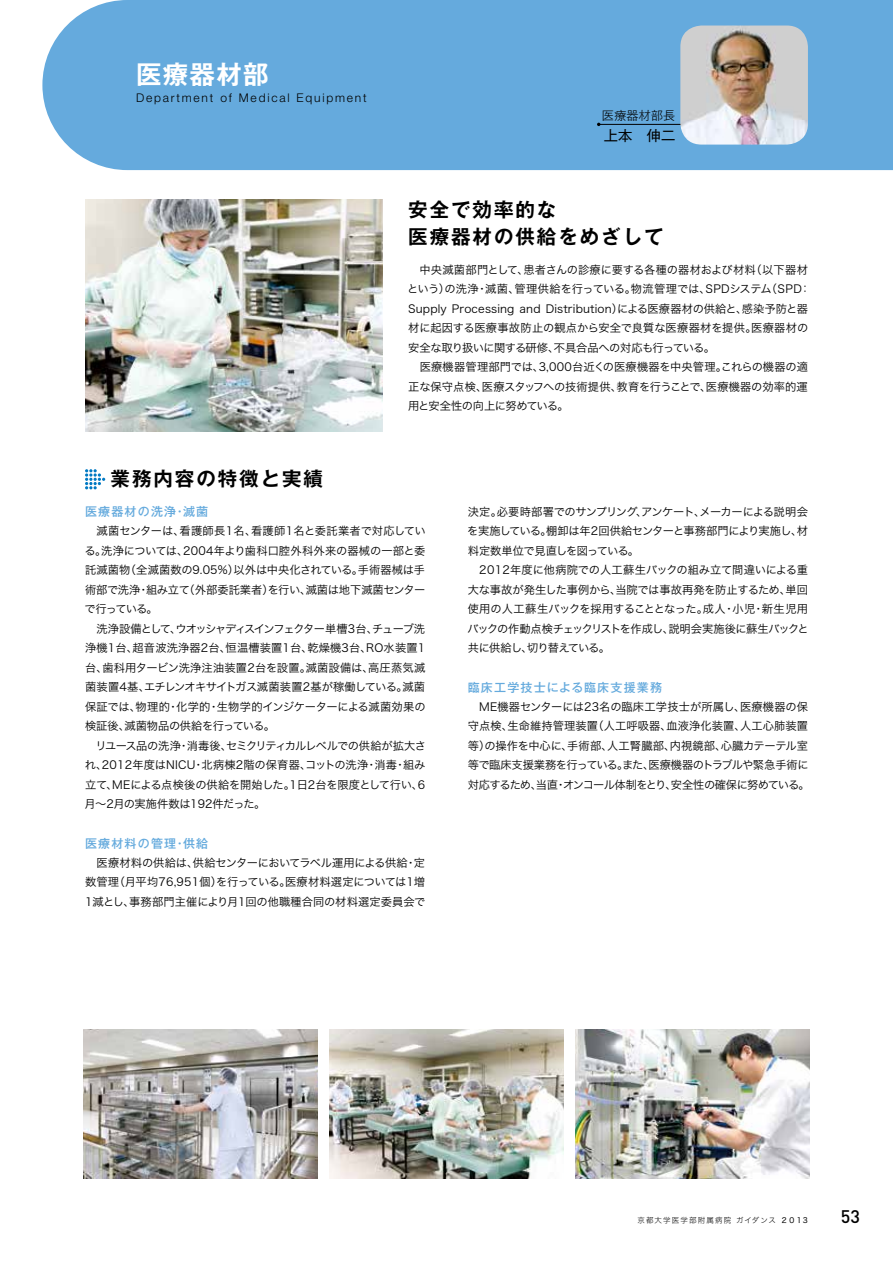
<style>
.page{position:relative;width:893px;height:1263px;background:#fff}
.page>*{position:absolute;margin:0;border:0;box-sizing:border-box;transform-origin:0 0}
.t1{font:700 25.5px "Gothic MB101 Pr 5 De";letter-spacing:.05em;color:#fff}
.t2{font:700 19.5px/27px "Gothic MB101 Pr 5 De";letter-spacing:.1em;color:#000}
.t3{font:500 18px "Adi Haus";color:#000}
.t4{font:14.25px "Gothic MB101 Pr 5";color:#000}
.t5{font:500 12px "Gothic MB101 Pr 5";letter-spacing:.1em;color:#65aadd}
.t6{font:300 12px "Helvetica Neue LT Std";letter-spacing:.15em;color:#000}
.t7{font:300 12px "Gothic MB101 Pr 5";letter-spacing:.02em;color:#000}
.t8{font:11.25px/19.5px "Hira Kaku Std W3";letter-spacing:-.01em;color:#000}
.t9{font:11.25px/19.5px "Hira Kaku Std W3";letter-spacing:-.03em;color:#000}
.t10{font:7.5px "Hira Kaku Std W2";letter-spacing:.15em;color:#000}
.s1{font-family:"Hira Kaku Std W4"}
</style>
<div class="page">
<div style="left:42px;top:0;width:851px;height:170px;background:#65aadd"></div>
<hr style="left:599px;top:124px;width:83px;height:1px;background:#000">
<svg style="left:85px;top:469px;width:20px;height:20px"></svg>
<img style="left:575px;top:1029px;width:234px;height:149px">
<img style="left:330px;top:1029px;width:233px;height:149px">
<img style="left:84px;top:1029px;width:234px;height:149px">
<img style="left:85px;top:200px;width:298px;height:232px">
<img style="left:680px;top:26px;width:128px;height:119px">
<h1 class="t1" style="left:136px;top:53px;width:134px">医療器材部</h1>
<p class="t6" style="left:136px;top:91px;width:232px">Department of Medical Equipment</p>
<h2 class="t2" style="left:111px;top:464px;width:214px">業務内容の特徴と実績</h2>
<p class="t7" style="left:602px;top:106px;width:75px">医療器材部長</p>
<p class="t4" style="left:604px;top:124px;width:73px">上本　伸二</p>
<h2 class="t2" style="left:408px;top:195px;width:257px">安全で効率的な<br>医療器材の供給をめざして</h2>
<p class="t8" style="left:407px;top:259px;width:405px">　中央滅菌部門として、患者さんの診療に要する各種の器材および材料（以下器材という）の洗浄・滅菌、管理供給を行っている。物流管理では、SPDシステム（SPD：Supply Processing and Distribution）による医療器材の供給と、感染予防と器材に起因する医療事故防止の観点から安全で良質な医療器材を提供。医療器材の安全な取り扱いに関する研修、不具合品への対応も行っている。<br>　医療機器管理部門では、3,000台近くの医療機器を中央管理。これらの機器の適正な保守点検、医療スタッフへの技術提供、教育を行うことで、医療機器の効率的運用と安全性の向上に努めている。</p>
<p class="t5" style="left:85px;top:502px;width:125px">医療器材の洗浄・滅菌</p>
<p class="t8" style="left:84px;top:521px;width:343px">　滅菌センターは、看護師長1名、看護師1名と委託業者で対応している。洗浄については、2004年より歯科口腔外科外来の器械の一部と委託滅菌物（全滅菌数の9.05%）以外は中央化されている。手術器械は手術部で洗浄・組み立て（外部委託業者）を行い、滅菌は地下滅菌センターで行っている。<br>　洗浄設備として、ウオッシャディスインフェクター単槽3台、チューブ洗浄機1台、超音波洗浄器2台、恒温槽装置1台、乾燥機3台、RO水装置1台、歯科用タービン洗浄注油装置2台を設置。滅菌設備は、高圧蒸気滅菌装置4基、エチレンオキサイトガス滅菌装置2基が稼働している。滅菌保証では、物理的・化学的・生物学的インジケーターによる滅菌効果の検証後、滅菌物品の供給を行っている。<br>　リユース品の洗浄・消毒後、セミクリティカルレベルでの供給が拡大され、2012年度はNICU・北病棟2階の保育器、コットの洗浄・消毒・組み立て、MEによる点検後の供給を開始した。1日2台を限度として行い、6月～2月の実施件数は192件だった。</p>
<p class="t5" style="left:85px;top:833px;width:125px">医療材料の管理・供給</p>
<p class="t8" style="left:85px;top:852px;width:342px;text-align:justify">　医療材料の供給は、供給センターにおいてラベル運用による供給・定数管理（月平均76,951個）を行っている。医療材料選定については1増1減とし、事務部門主催により月1回の他職種合同の材料選定委員会で</p>
<p class="t9" style="left:467px;top:501px;width:343px">決定。必要時部署でのサンプリング、アンケート、メーカーによる説明会を実施している。棚卸は年2回供給センターと事務部門により実施し、材料定数単位で見直しを図っている。<br>　2012年度に他病院での人工蘇生バックの組み立て間違いによる重大な事故が発生した事例から、当院では事故再発を防止するため、単回使用の人工蘇生バックを採用することとなった。成人・小児・新生児用バックの作動点検チェックリストを作成し、説明会実施後に蘇生バックと共に供給し、切り替えている。</p>
<p class="t5" style="left:468px;top:677px;width:196px">臨床工学技士による臨床支援業務</p>
<p class="t8" style="left:468px;top:696px;width:344px">　ME機器センターには23名の臨床工学技士が所属し、医療機器の保守点検、生命維持管理装置（人工呼吸器、血液浄化装置、人工心肺装置等）の操作を中心に、手術部、人工腎臓部、内視鏡部、心臓カテーテル室等で臨床支援業務を行っている。また、医療機器のトラブルや緊急手術に対応するため、当直・オンコール体制をとり、安全性の確保に努めている。</p>
<p class="t10" style="left:637px;top:1214px;width:172px">京都大学医学部附属病院 ガイダンス <span class="s1">２０１3</span></p>
<h3 class="t3" style="left:841px;top:1205px;width:21px">53</h3>
</div>
